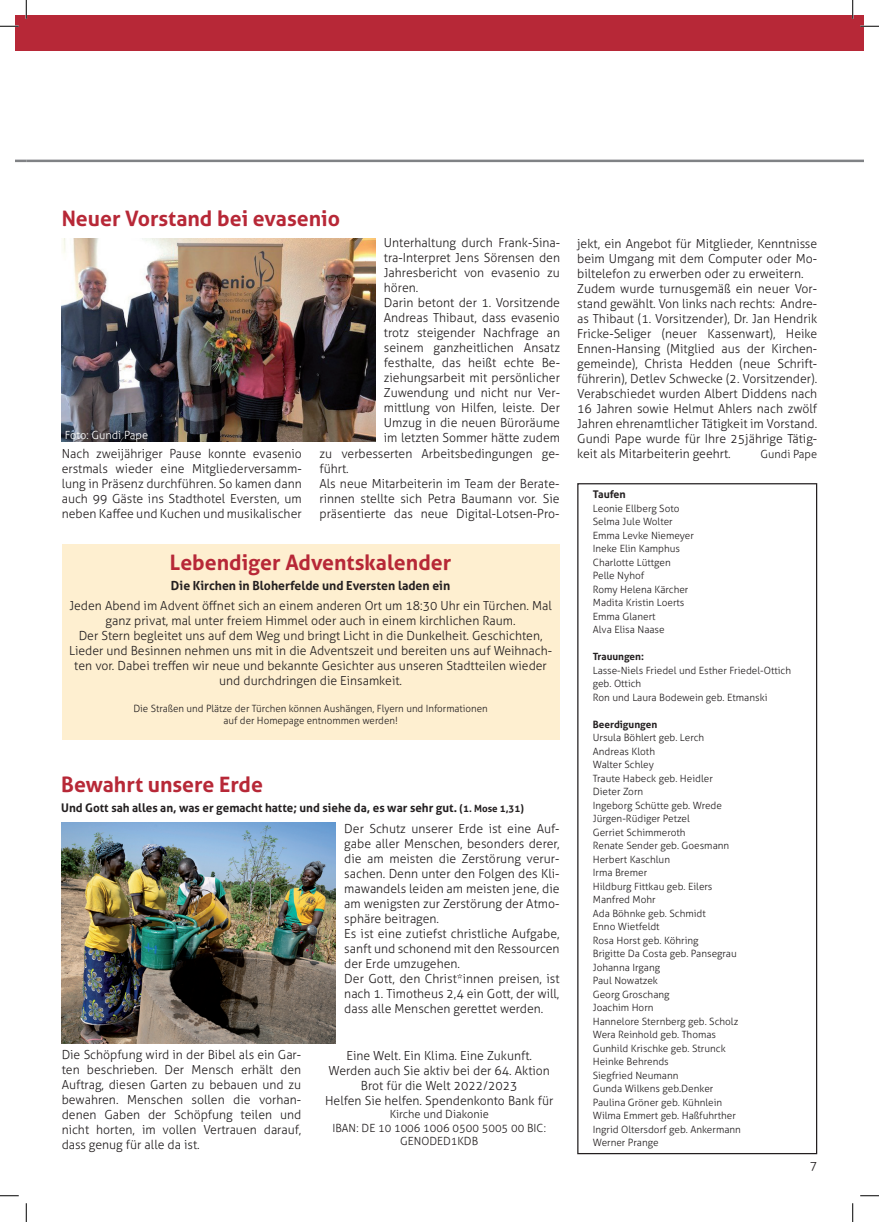
<style>
.page{position:relative;width:879px;height:1222px;background:#fff}
.page>*{position:absolute;margin:0;border:0;box-sizing:border-box;transform-origin:0 0}
.t1{font:700 21.25px "Aller";color:#b72837}
.t2{font:300 12.5px/15px "Aller";color:#231f20;text-align:justify}
.t3{font:700 12.5px "Aller";color:#231f20}
.t4{font:700 11.88px "Aller";color:#231f20}
.t5{font:300 11.25px/13.5px "Aller";color:#231f20;text-align:center}
.t6{font:300 11.25px "Aller";color:#fff}
.t7{font:700 10.62px "Aller";color:#231f20}
.t8{font:300 10px/13.5px "Aller";color:#231f20}
.t9{font:700 10px "Aller";color:#231f20}
.s1{font-size:10px}
</style>
<div class="page">
<div style="left:16px;top:16px;width:10px;height:35px;background:#b72837"></div>
<div style="left:26px;top:16px;width:836px;height:35px;background:#b72837"></div>
<div style="left:577px;top:483px;width:239px;height:671px;border:1px solid #231f20"></div>
<img style="left:62px;top:239px;width:313px;height:202px">
<img style="left:61px;top:823px;width:274px;height:220px">
<div style="left:62px;top:544px;width:497px;height:195px;background:#feefd0"></div>
<svg style="left:16px;top:160px;width:9px;height:2px"></svg>
<hr style="left:28px;top:160px;width:834px;height:2px;background:#808285">
<svg style="left:0;top:25px;width:19px;height:2px"></svg>
<svg style="left:860px;top:25px;width:18px;height:2px"></svg>
<svg style="left:0;top:1195px;width:19px;height:1px"></svg>
<svg style="left:860px;top:1195px;width:18px;height:1px"></svg>
<svg style="left:25px;top:0;width:2px;height:19px"></svg>
<svg style="left:25px;top:1203px;width:2px;height:19px"></svg>
<svg style="left:851px;top:0;width:2px;height:19px"></svg>
<svg style="left:852px;top:1203px;width:1px;height:19px"></svg>
<h1 class="t1" style="left:62px;top:205px;width:280px">Neuer Vorstand bei evasenio</h1>
<p class="t6" style="left:65px;top:428px;width:85px">Foto: Gundi Pape</p>
<p class="t2" style="left:62px;top:446px;width:241px">Nach zweijähriger Pause konnte evasenio erstmals wieder eine Mitgliederversamm&shy;lung in Präsenz durchführen. So kamen dann auch 99 Gäste ins Stadthotel Eversten, um neben Kaffee und Kuchen und musikalischer</p>
<p class="t2" style="left:384px;top:235px;width:177px">Unterhaltung durch Frank-Sina-</p>
<p class="t2" style="left:384px;top:250px;width:177px">tra-Interpret Jens Sörensen den</p>
<p class="t2" style="left:384px;top:265px;width:177px">Jahresbericht von evasenio zu</p>
<p class="t2" style="left:384px;top:280px;width:36px">hören.</p>
<p class="t2" style="left:384px;top:295px;width:177px">Darin betont der 1. Vorsitzende</p>
<p class="t2" style="left:384px;top:310px;width:177px">Andreas Thibaut, dass evasenio</p>
<p class="t2" style="left:384px;top:325px;width:177px">trotz steigender Nachfrage an</p>
<p class="t2" style="left:384px;top:340px;width:177px">seinem ganzheitlichen Ansatz</p>
<p class="t2" style="left:384px;top:355px;width:177px">festhalte, das heißt echte Be-</p>
<p class="t2" style="left:384px;top:370px;width:177px">ziehungsarbeit mit persönlicher</p>
<p class="t2" style="left:384px;top:385px;width:177px">Zuwendung und nicht nur Ver-</p>
<p class="t2" style="left:384px;top:400px;width:177px">mittlung von Hilfen, leiste. Der</p>
<p class="t2" style="left:384px;top:415px;width:177px">Umzug in die neuen Büroräume</p>
<p class="t2" style="left:384px;top:430px;width:177px">im letzten Sommer hätte zudem</p>
<p class="t2" style="left:319px;top:446px;width:241px">zu verbesserten Arbeitsbedingungen ge-</p>
<p class="t2" style="left:319px;top:461px;width:31px">führt.</p>
<p class="t2" style="left:319px;top:476px;width:241px">Als neue Mitarbeiterin im Team der Berate-</p>
<p class="t2" style="left:319px;top:491px;width:241px">rinnen stellte sich Petra Baumann vor. Sie</p>
<p class="t2" style="left:319px;top:506px;width:241px">präsentierte das neue Digital-Lotsen-Pro-</p>
<h1 class="t1" style="left:170px;top:549px;width:283px">Lebendiger Adventskalender</h1>
<p class="t3" style="left:171px;top:578px;width:280px">Die Kirchen in Bloherfelde und Eversten laden ein</p>
<p class="t2" style="left:69px;top:598px;width:484px;text-align:center">Jeden Abend im Advent öffnet sich an einem anderen Ort um 18:30 Uhr ein Türchen. Mal ganz privat, mal unter freiem Himmel oder auch in einem kirchlichen Raum.<br>Der Stern begleitet uns auf dem Weg und bringt Licht in die Dunkelheit. Geschichten, Lieder und Besinnen nehmen uns mit in die Adventszeit und bereiten uns auf Weihnach&shy;ten vor. Dabei treffen wir neue und bekannte Gesichter aus unseren Stadtteilen wieder und durchdringen die Einsamkeit.</p>
<p class="t8" style="left:133px;top:702px;width:356px;line-height:12px;text-align:center">Die Straßen und Plätze der Türchen können Aushängen, Flyern und Informationen auf der Homepage entnommen werden!</p>
<h1 class="t1" style="left:61px;top:771px;width:203px">Bewahrt unsere Erde</h1>
<p class="t4" style="left:61px;top:801px;width:464px">Und Gott sah alles an, was er gemacht hatte; und siehe da, es war sehr gut. <span class="s1">(1. Mose 1,31)</span></p>
<p class="t2" style="left:344px;top:821px;width:216px;text-align:left">Der Schutz unserer Erde ist eine Auf&shy;gabe aller Menschen, besonders derer, die am meisten die Zerstörung verur&shy;sachen. Denn unter den Folgen des Kli&shy;mawandels leiden am meisten jene, die am wenigsten zur Zerstörung der Atmo&shy;sphäre beitragen.<br>Es ist eine zutiefst christliche Aufgabe, sanft und schonend mit den Ressourcen der Erde umzugehen.<br>Der Gott, den Christ*innen preisen, ist nach 1. Timotheus 2,4 ein Gott, der will, dass alle Menschen gerettet werden.</p>
<p class="t2" style="left:62px;top:1047px;width:241px">Die Schöpfung wird in der Bibel als ein Gar&shy;ten beschrieben. Der Mensch erhält den Auftrag, diesen Garten zu bebauen und zu bewahren. Menschen sollen die vorhan&shy;denen Gaben der Schöpfung teilen und nicht horten, im vollen Vertrauen darauf, dass genug für alle da ist.</p>
<p class="t2" style="left:325px;top:1047px;width:230px;text-align:center">Eine Welt. Ein Klima. Eine Zukunft.<br>Werden auch Sie aktiv bei der 64. Aktion Brot für die Welt 2022/2023<br>Helfen Sie helfen. Spendenkonto Bank für</p>
<p class="t5" style="left:332px;top:1107px;width:215px">Kirche und Diakonie<br>IBAN: DE 10 1006 1006 0500 5005 00 BIC:<br>GENODED1KDB</p>
<p class="t2" style="left:577px;top:236px;width:241px;text-align:left">jekt, ein Angebot für Mitglieder, Kenntnisse beim Umgang mit dem Computer oder Mo&shy;biltelefon zu erwerben oder zu erweitern.<br>Zudem wurde turnusgemäß ein neuer Vor&shy;stand gewählt. Von links nach rechts: Andre&shy;as Thibaut (1. Vorsitzender), Dr. Jan Hendrik Fricke-Seliger (neuer Kassenwart), Heike Ennen-Hansing (Mitglied aus der Kirchen&shy;gemeinde), Christa Hedden (neue Schrift&shy;führerin), Detlev Schwecke (2. Vorsitzender).<br>Verabschiedet wurden Albert Diddens nach 16 Jahren sowie Helmut Ahlers nach zwölf Jahren ehrenamtlicher Tätigkeit im Vorstand.<br>Gundi Pape wurde für Ihre 25jährige Tätig&shy;keit als Mitarbeiterin geehrt.</p>
<p class="t5" style="left:760px;top:448px;width:58px">Gundi Pape</p>
<p class="t7" style="left:592px;top:488px;width:35px">Taufen</p>
<p class="t8" style="left:592px;top:501px;width:103px">Leonie Ellberg Soto<br>Selma Jule Wolter<br>Emma Levke Niemeyer<br>Ineke Elin Kamphus<br>Charlotte Lüttgen<br>Pelle Nyhof<br>Romy Helena Kärcher<br>Madita Kristin Loerts<br>Emma Glanert<br>Alva Elisa Naase</p>
<p class="t9" style="left:592px;top:650px;width:53px">Trauungen:</p>
<p class="t8" style="left:592px;top:663px;width:200px">Lasse-Niels Friedel und Esther Friedel-Ottich geb. Ottich<br>Ron und Laura Bodewein geb. Etmanski</p>
<p class="t9" style="left:592px;top:718px;width:66px">Beerdigungen</p>
<p class="t8" style="left:592px;top:731px;width:149px">Ursula Böhlert geb. Lerch<br>Andreas Kloth<br>Walter Schley<br>Traute Habeck geb. Heidler<br>Dieter Zorn<br>Ingeborg Schütte geb. Wrede<br>Jürgen-Rüdiger Petzel<br>Gerriet Schimmeroth<br>Renate Sender geb. Goesmann<br>Herbert Kaschlun<br>Irma Bremer<br>Hildburg Fittkau geb. Eilers<br>Manfred Mohr<br>Ada Böhnke geb. Schmidt<br>Enno Wietfeldt<br>Rosa Horst geb. Köhring<br>Brigitte Da Costa geb. Pansegrau<br>Johanna Irgang<br>Paul Nowatzek<br>Georg Groschang<br>Joachim Horn<br>Hannelore Sternberg geb. Scholz<br>Wera Reinhold geb. Thomas<br>Gunhild Krischke geb. Strunck<br>Heinke Behrends<br>Siegfried Neumann<br>Gunda Wilkens geb.Denker<br>Paulina Gröner geb. Kühnlein<br>Wilma Emmert geb. Haßfuhrther<br>Ingrid Oltersdorf geb. Ankermann<br>Werner Prange</p>
<p class="t2" style="left:809px;top:1157px;width:9px">7</p>
</div>
